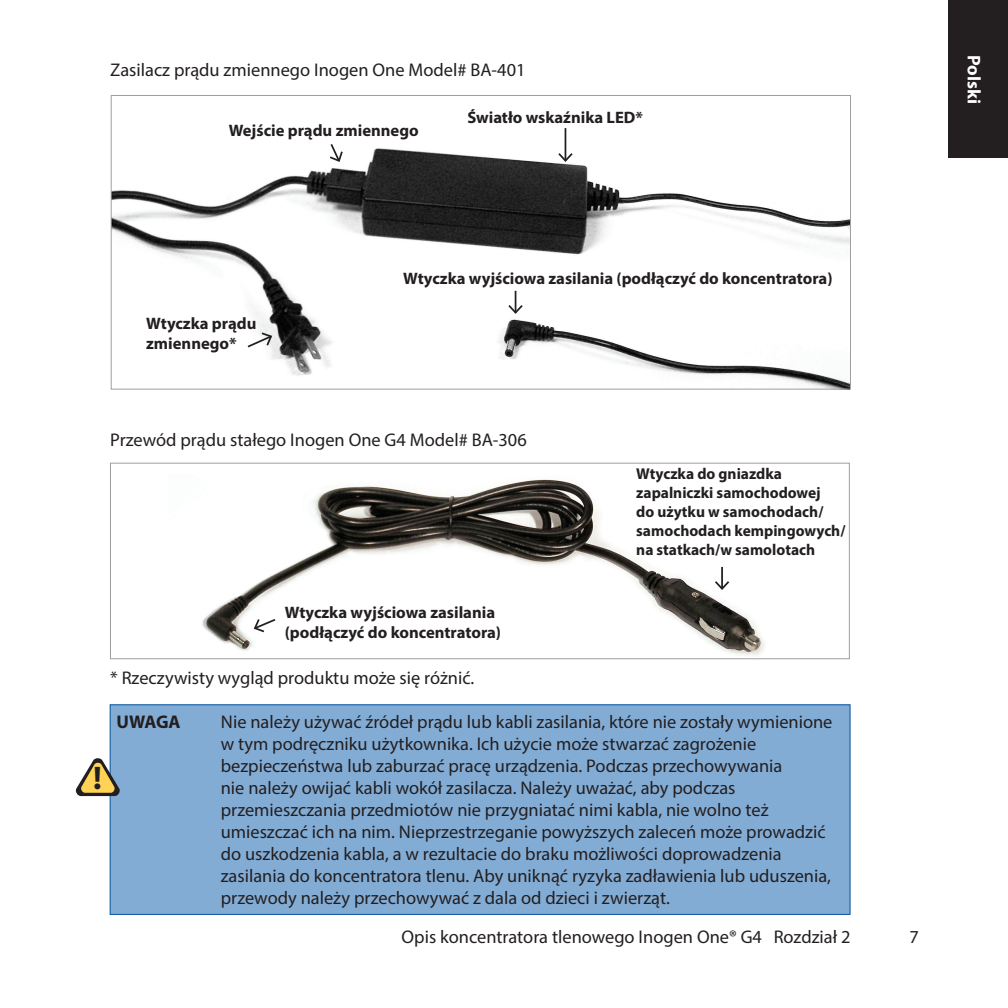
<style>
.page{position:relative;width:1008px;height:1008px;background:#fff}
.page>*{position:absolute;margin:0;border:0;box-sizing:border-box;transform-origin:0 0}
.t1{font:700 32.73px "Myriad";color:#231f20}
.t2{font:18.38px/22.1px "Myriad Pro";color:#231f20}
.t3{font:700 18.38px "Myriad Pro";color:#fff}
.t4{font:700 18.38px "Myriad Pro";letter-spacing:-.01em;color:#231f20}
.t5{font:700 16.62px/19.9px "Myriad Pro";color:#231f20}
.t6{font:700 15.75px/18.9px "Myriad Pro";color:#231f20}
</style>
<div class="page">
<div style="left:948px;top:0;width:60px;height:158px;background:#231f20"></div>
<img style="left:113px;top:128px;width:736px;height:259px">
<svg style="left:328px;top:142px;width:16px;height:21px"></svg>
<svg style="left:246px;top:331px;width:27px;height:18px"></svg>
<hr style="left:565px;top:128px;width:1px;height:33px;background:#231f20">
<svg style="left:556px;top:151px;width:18px;height:12px"></svg>
<svg style="left:507px;top:291px;width:18px;height:24px"></svg>
<img style="left:202px;top:479px;width:563px;height:177px">
<div style="left:110px;top:463px;width:740px;height:196px;border:1px solid #9d9fa2"></div>
<div style="left:110px;top:704px;width:740px;height:211px;background:#83acd5;border:1px solid #0153a0"></div>
<svg style="left:75px;top:757px;width:45px;height:39px"></svg>
<svg style="left:253px;top:617px;width:24px;height:17px"></svg>
<hr style="left:721px;top:567px;width:2px;height:22px;background:#231f20">
<svg style="left:713px;top:579px;width:18px;height:12px"></svg>
<p class="t2" style="left:110px;top:59px;width:417px">Zasilacz prądu zmiennego Inogen One Model# BA-401</p>
<p class="t5" style="left:229px;top:120px;width:191px">Wejście prądu zmiennego</p>
<p class="t5" style="left:467px;top:107px;width:177px">Światło wskaźnika LED*</p>
<p class="t3" style="left:986px;top:55px;width:51px;rotate:90deg">Polski</p>
<p class="t5" style="left:146px;top:313px;width:112px">Wtyczka prądu zmiennego*</p>
<p class="t5" style="left:403px;top:268px;width:431px">Wtyczka wyjściowa zasilania (podłączyć do koncentratora)</p>
<p class="t2" style="left:110px;top:428px;width:418px">Przewód prądu stałego Inogen One G4 Model# BA-306</p>
<p class="t5" style="left:285px;top:602px;width:218px">Wtyczka wyjściowa zasilania (podłączyć do koncentratora)</p>
<p class="t2" style="left:110px;top:666px;width:365px">* Rzeczywisty wygląd produktu może się różnić.</p>
<p class="t6" style="left:636px;top:464px;width:211px">Wtyczka do gniazdka zapalniczki samochodowej<br>do użytku w samochodach/ samochodach kempingowych/ na statkach/w samolotach</p>
<p class="t4" style="left:117px;top:710px;width:66px">UWAGA</p>
<p class="t2" style="left:221px;top:710px;width:613px">Nie należy używać źródeł prądu lub kabli zasilania, które nie zostały wymienione w tym podręczniku użytkownika. Ich użycie może stwarzać zagrożenie bezpieczeństwa lub zaburzać pracę urządzenia. Podczas przechowywania<br>nie należy owijać kabli wokół zasilacza. Należy uważać, aby podczas przemieszczania przedmiotów nie przygniatać nimi kabla, nie wolno też umieszczać ich na nim. Nieprzestrzeganie powyższych zaleceń może prowadzić do uszkodzenia kabla, a w rezultacie do braku możliwości doprowadzenia zasilania do koncentratora tlenu. Aby uniknąć ryzyka zadławienia lub uduszenia, przewody należy przechowywać z dala od dzieci i zwierząt.</p>
<h1 class="t1" style="left:93px;top:761px;width:62px">! <sup>C</sup></h1>
<p class="t2" style="left:402px;top:926px;width:450px">Opis koncentratora tlenowego Inogen One® G4 Rozdział 2</p>
<p class="t2" style="left:910px;top:926px;width:11px">7</p>
</div>
